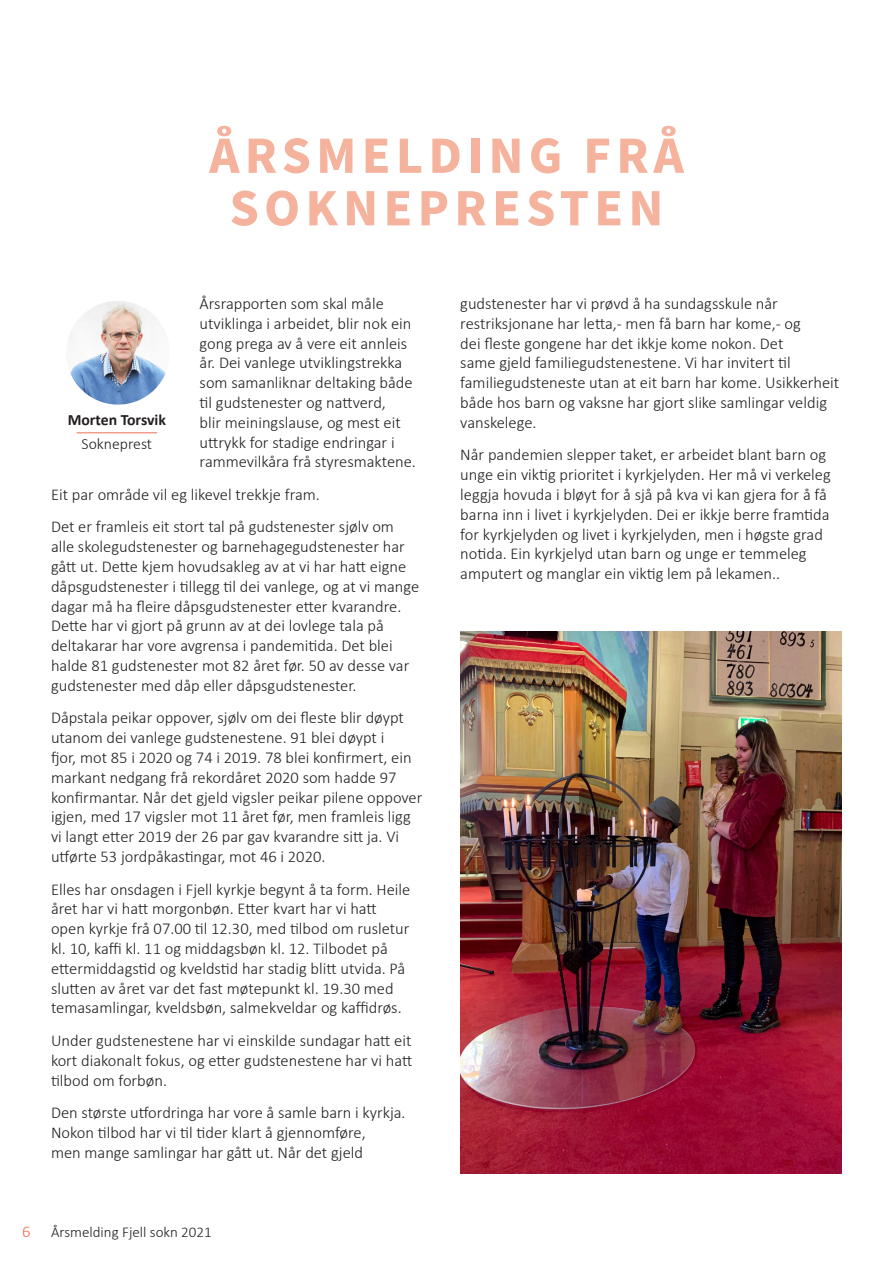
<style>
.page{position:relative;width:893px;height:1263px;background:#fff}
.page>*{position:absolute;margin:0;border:0;box-sizing:border-box;transform-origin:0 0}
.t1{font:700 52.5px/52.5px "Source Sans Pro";letter-spacing:.1em;color:#f5b39d;text-align:center}
.Tekst{font:300 16.5px/19.8px "Calibri";color:#231f20}
.t2{font:700 15.75px/24px "Calibri";color:#231f20;text-align:center}
.t3{font:300 15px "Calibri";color:#231f20}
.s1{font-weight:300}
.s2{font-size:16.5px;color:#ec6f58}
</style>
<div class="page">
<hr style="left:77px;top:432px;width:80px;height:1px;background:#ec6f58">
<img style="left:66px;top:301px;width:104px;height:104px;border-radius:52px">
<img style="left:460px;top:631px;width:382px;height:543px">
<p class="t1" style="left:209px;top:130px;width:476px">ÅRSMELDING FRÅ<br>SOKNEPRESTEN</p>
<p class="Tekst" style="left:200px;top:293px;width:218px">Årsrapporten som skal måle utviklinga i arbeidet, blir nok ein gong prega av å vere eit annleis år. Dei vanlege utviklingstrekka som samanliknar deltaking både til gudstenester og nattverd,<br>blir meiningslause, og mest eit uttrykk for stadige endringar i rammevilkåra frå styresmaktene.</p>
<p class="Tekst" style="left:51px;top:484px;width:270px">Eit par område vil eg likevel trekkje fram.</p>
<p class="Tekst" style="left:51px;top:517px;width:370px">Det er framleis eit stort tal på gudstenester sjølv om alle skolegudstenester og barnehagegudstenester har gått ut. Dette kjem hovudsakleg av at vi har hatt eigne dåpsgudstenester i tillegg til dei vanlege, og at vi mange dagar må ha fleire dåpsgudstenester etter kvarandre.<br>Dette har vi gjort på grunn av at dei lovlege tala på deltakarar har vore avgrensa i pandemitida. Det blei halde 81 gudstenester mot 82 året før. 50 av desse var gudstenester med dåp eller dåpsgudstenester.</p>
<p class="Tekst" style="left:51px;top:708px;width:373px">Dåpstala peikar oppover, sjølv om dei fleste blir døypt utanom dei vanlege gudstenestene. 91 blei døypt i<br>fjor, mot 85 i 2020 og 74 i 2019. 78 blei konfirmert, ein markant nedgang frå rekordåret 2020 som hadde 97 konfirmantar. Når det gjeld vigsler peikar pilene oppover igjen, med 17 vigsler mot 11 året før, men framleis ligg vi langt etter 2019 der 26 par gav kvarandre sitt ja. Vi utførte 53 jordpåkastingar, mot 46 i 2020.</p>
<p class="Tekst" style="left:51px;top:879px;width:361px">Elles har onsdagen i Fjell kyrkje begynt å ta form. Heile året har vi hatt morgonbøn. Etter kvart har vi hatt open kyrkje frå 07.00 til 12.30, med tilbod om rusletur kl. 10, kaffi kl. 11 og middagsbøn kl. 12. Tilbodet på ettermiddagstid og kveldstid har stadig blitt utvida. På slutten av året var det fast møtepunkt kl. 19.30 med temasamlingar, kveldsbøn, salmekveldar og kaffidrøs.</p>
<p class="Tekst" style="left:51px;top:1030px;width:363px;text-align:justify">Under gudstenestene har vi einskilde sundagar hatt eit kort diakonalt fokus, og etter gudstenestene har vi hatt tilbod om forbøn.</p>
<p class="Tekst" style="left:51px;top:1102px;width:356px">Den største utfordringa har vore å samle barn i kyrkja.<br>Nokon tilbod har vi til tider klart å gjennomføre,<br>men mange samlingar har gått ut. Når det gjeld</p>
<p class="t2" style="left:68px;top:408px;width:100px">Morten Torsvik<br><span class="s1">Sokneprest</span></p>
<p class="t3" style="left:22px;top:1223px;width:191px"><span class="s2">6</span> Årsmelding Fjell sokn 2021</p>
<p class="Tekst" style="left:460px;top:293px;width:380px">gudstenester har vi prøvd å ha sundagsskule når restriksjonane har letta,- men få barn har kome,- og<br>dei fleste gongene har det ikkje kome nokon. Det<br>same gjeld familiegudstenestene. Vi har invitert til familiegudsteneste utan at eit barn har kome. Usikkerheit både hos barn og vaksne har gjort slike samlingar veldig vanskelege.</p>
<p class="Tekst" style="left:460px;top:445px;width:372px">Når pandemien slepper taket, er arbeidet blant barn og unge ein viktig prioritet i kyrkjelyden. Her må vi verkeleg leggja hovuda i bløyt for å sjå på kva vi kan gjera for å få barna inn i livet i kyrkjelyden. Dei er ikkje berre framtida for kyrkjelyden og livet i kyrkjelyden, men i høgste grad notida. Ein kyrkjelyd utan barn og unge er temmeleg amputert og manglar ein viktig lem på lekamen..</p>
</div>
